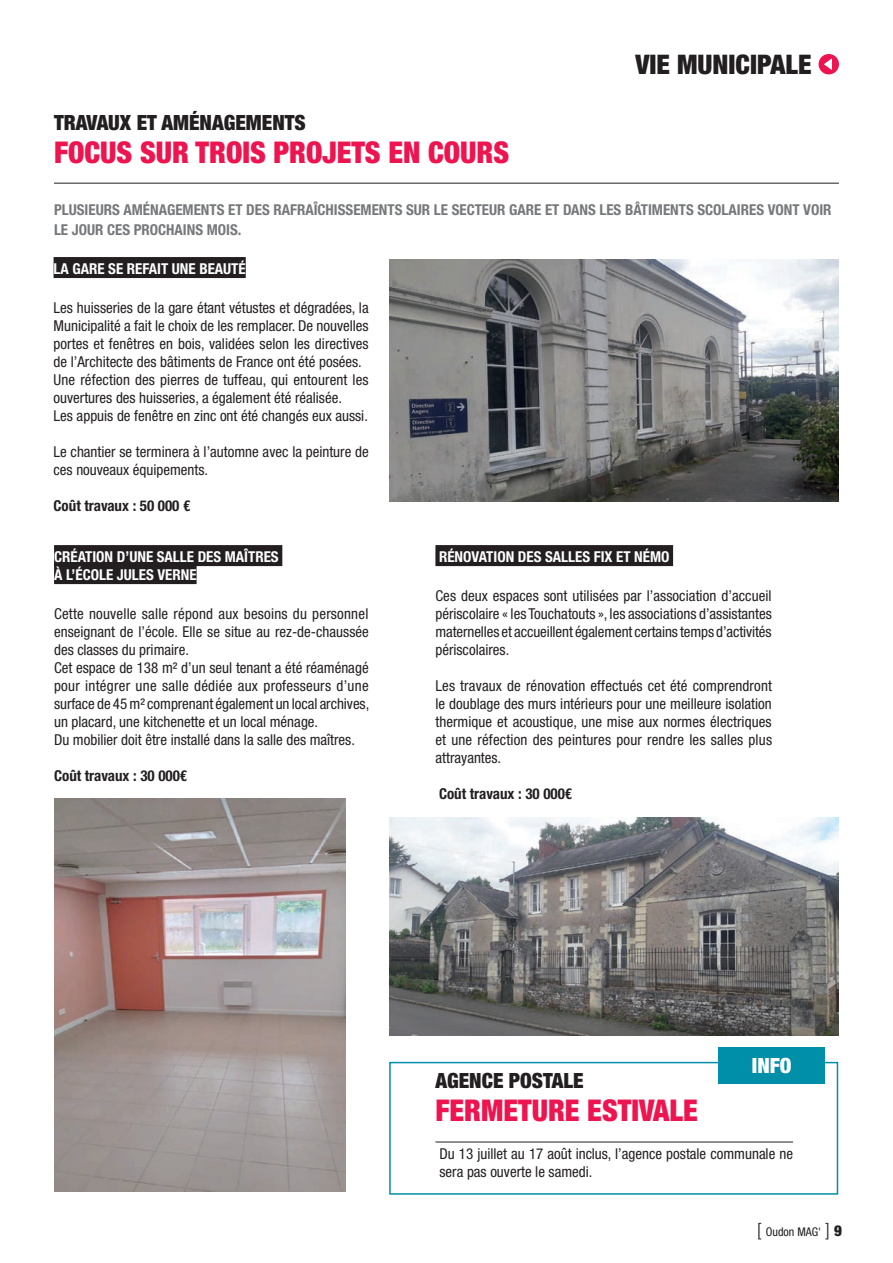
<style>
.page{position:relative;width:893px;height:1263px;background:#fff}
.page>*{position:absolute;margin:0;border:0;box-sizing:border-box;transform-origin:0 0}
.titre_normal{font:900 condensed 30px "Helvetica Neue LT Std";color:#ed144f}
.t1{font:900 condensed 27px "Helvetica Neue LT Std";color:#231f20}
.titre_noir_petit{font:900 condensed 21px "Helvetica Neue LT Std";color:#231f20}
.titre_noir_petit-2{font:900 condensed 21px "Helvetica Neue LT Std";color:#fff}
.corps_de_texte{font:condensed 15px/18px "Helvetica Neue LT Std";color:#231f20;text-align:justify}
.chapo_gris{font:700 condensed 15px/19.5px "Helvetica Neue LT Std";color:#76787b}
.corps_de_texte-2{font:700 condensed 15px "Helvetica Neue LT Std";color:#231f20}
.titre_surligné_en_noir{font:700 condensed 15px "Helvetica Neue LT Std";color:#fff}
.corps_de_texte-3{font:700 condensed 15px "Helvetica Neue LT Std";color:#fff}
.t2{font:condensed 12px "Helvetica Neue LT Std";color:#231f20}
.s1{font-weight:300;font-stretch:normal;font-size:18px}
.s2{font-weight:900;font-size:15px}
</style>
<div class="page">
<div style="left:389px;top:1062px;width:449px;height:133px;border:2px solid #008fa9"></div>
<hr style="left:54px;top:183px;width:785px;height:1px;background:#231f20">
<hr style="left:435px;top:1142px;width:358px;height:1px;background:#231f20">
<div style="left:719px;top:1047px;width:106px;height:36px;background:#008fa9"></div>
<div style="left:819px;top:54px;width:20px;height:20px;background:#ed144f;border-radius:50%"></div>
<svg style="left:824px;top:58px;width:8px;height:12px"></svg>
<div style="left:54px;top:257px;width:192px;height:21px;background:#231f20"></div>
<img style="left:390px;top:817px;width:449px;height:218px">
<img style="left:54px;top:798px;width:292px;height:394px">
<img style="left:390px;top:259px;width:449px;height:242px">
<div style="left:54px;top:545px;width:228px;height:21px;background:#231f20"></div>
<div style="left:54px;top:563px;width:143px;height:21px;background:#231f20"></div>
<div style="left:435px;top:545px;width:238px;height:21px;background:#231f20"></div>
<p class="titre_noir_petit" style="left:54px;top:109px;width:253px">TRAVAUX ET AMÉNAGEMENTS</p>
<p class="titre_normal" style="left:54px;top:133px;width:457px">FOCUS SUR TROIS PROJETS EN COURS</p>
<p class="t1" style="left:635px;top:48px;width:178px">VIE MUNICIPALE</p>
<p class="chapo_gris" style="left:54px;top:200px;width:779px">PLUSIEURS AMÉNAGEMENTS ET DES RAFRAÎCHISSEMENTS SUR LE SECTEUR GARE ET DANS LES BÂTIMENTS SCOLAIRES VONT VOIR<br>LE JOUR CES PROCHAINS MOIS.</p>
<p class="titre_surligné_en_noir" style="left:54px;top:259px;width:194px">LA GARE SE REFAIT UNE BEAUTÉ</p>
<p class="corps_de_texte" style="left:54px;top:298px;width:317px">Les huisseries de la gare étant vétustes et dégradées, la Municipalité a fait le choix de les remplacer. De nouvelles portes et fenêtres en bois, validées selon les directives de l’Architecte des bâtiments de France ont été posées.</p>
<p class="corps_de_texte" style="left:54px;top:370px;width:317px">Une réfection des pierres de tuffeau, qui entourent les ouvertures des huisseries, a également été réalisée.</p>
<p class="corps_de_texte" style="left:54px;top:406px;width:316px">Les appuis de fenêtre en zinc ont été changés eux aussi.</p>
<p class="corps_de_texte" style="left:54px;top:442px;width:317px">Le chantier se terminera à l’automne avec la peinture de ces nouveaux équipements.</p>
<p class="corps_de_texte-2" style="left:54px;top:496px;width:138px">Coût travaux : 50 000 €</p>
<p class="corps_de_texte-3" style="left:54px;top:547px;width:226px">CRÉATION D’UNE SALLE DES MAÎTRES</p>
<p class="corps_de_texte-3" style="left:54px;top:565px;width:144px">À L’ÉCOLE JULES VERNE</p>
<p class="corps_de_texte" style="left:54px;top:604px;width:316px">Cette nouvelle salle répond aux besoins du personnel enseignant de l’école. Elle se situe au rez-de-chaussée des classes du primaire.</p>
<p class="corps_de_texte" style="left:54px;top:658px;width:317px">Cet espace de 138 m² d’un seul tenant a été réaménagé pour intégrer une salle dédiée aux professeurs d’une surface de 45 m² comprenant également un local archives, un placard, une kitchenette et un local ménage.</p>
<p class="corps_de_texte" style="left:54px;top:730px;width:302px">Du mobilier doit être installé dans la salle des maîtres.</p>
<p class="corps_de_texte-2" style="left:54px;top:766px;width:135px">Coût travaux : 30 000€</p>
<p class="titre_surligné_en_noir" style="left:439px;top:547px;width:232px">RÉNOVATION DES SALLES FIX ET NÉMO</p>
<p class="corps_de_texte" style="left:435px;top:586px;width:338px">Ces deux espaces sont utilisées par l’association d’accueil périscolaire « les Touchatouts », les associations d’assistantes maternelles et accueillent également certains temps d’activités périscolaires.</p>
<p class="corps_de_texte" style="left:435px;top:676px;width:338px">Les travaux de rénovation effectués cet été comprendront le doublage des murs intérieurs pour une meilleure isolation thermique et acoustique, une mise aux normes électriques et une réfection des peintures pour rendre les salles plus attrayantes.</p>
<p class="corps_de_texte-2" style="left:439px;top:784px;width:135px">Coût travaux : 30 000€</p>
<p class="titre_noir_petit" style="left:435px;top:1068px;width:150px">AGENCE POSTALE</p>
<p class="titre_normal" style="left:435px;top:1092px;width:264px">FERMETURE ESTIVALE</p>
<p class="titre_noir_petit-2" style="left:752px;top:1052px;width:41px">INFO</p>
<p class="corps_de_texte" style="left:440px;top:1144px;width:355px">Du 13 juillet au 17 août inclus, l’agence postale communale ne sera pas ouverte le samedi.</p>
<p class="t2" style="left:757px;top:1225px;width:86px"><span class="s1">[</span> Oudon MAG' <span class="s1">]</span> <span class="s2">9</span></p>
</div>
